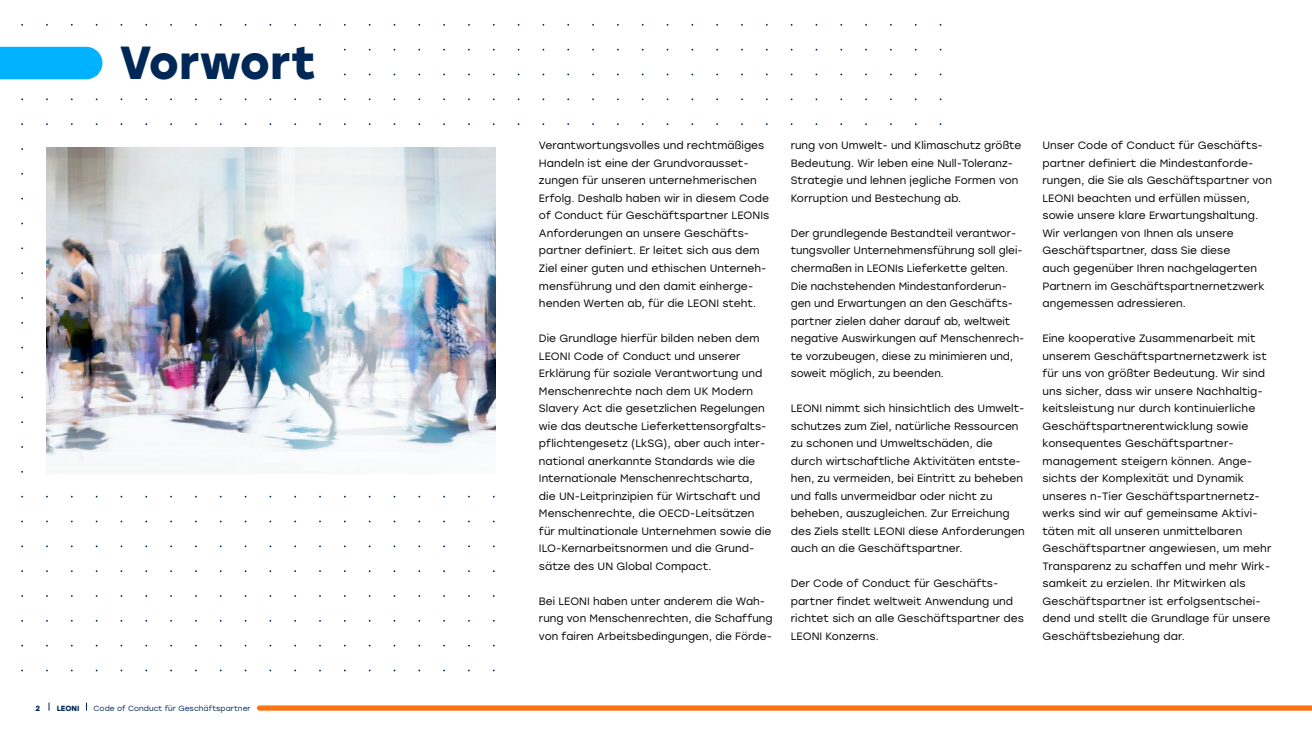
<style>
.page{position:relative;width:1312px;height:745px;background:#fff}
.page>*{position:absolute;margin:0;border:0;box-sizing:border-box;transform-origin:0 0}
.Vorwort_Inhalt{font:700 46.25px "Stolzl";letter-spacing:.005em;color:#002857}
.Fließtext{font:10.62px/17.5px "Stolzl";letter-spacing:.005em;color:#000}
.Seitenzahl{font:7.5px "Stolzl";letter-spacing:.005em;color:#002857}
.Seitenzahl-2{font:700 7.5px "Stolzl";letter-spacing:.005em;color:#002857}
</style>
<div class="page">
<img style="left:46px;top:148px;width:449px;height:312px">
<svg style="left:257px;top:705px;width:1054px;height:5px;background:#ff8026"></svg>
<div style="left:0;top:47px;width:102px;height:32px;background:#00b2ff"></div>
<p class="Vorwort_Inhalt" style="left:119px;top:30px;width:198px">Vorwort</p>
<p class="Seitenzahl-2" style="left:35px;top:702px;width:6px">2</p>
<p class="Seitenzahl-2" style="left:57px;top:702px;width:24px">LEONI</p>
<p class="Seitenzahl" style="left:94px;top:702px;width:158px">Code of Conduct für Geschäftspartner</p>
<p class="Fließtext" style="left:539px;top:136px;width:232px">Verantwortungsvolles und rechtmäßiges Handeln ist eine der Grundvorausset&shy;zungen für unseren unternehmerischen Erfolg. Deshalb haben wir in diesem Code of Conduct für Geschäftspartner LEONIs Anforderungen an unsere Geschäfts&shy;partner definiert. Er leitet sich aus dem Ziel einer guten und ethischen Unterneh&shy;mensführung und den damit einherge&shy;henden Werten ab, für die LEONI steht.</p>
<p class="Fließtext" style="left:539px;top:329px;width:234px">Die Grundlage hierfür bilden neben dem LEONI Code of Conduct und unserer Erklärung für soziale Verantwortung und Menschenrechte nach dem UK Modern Slavery Act die gesetzlichen Regelungen wie das deutsche Lieferkettensorgfalts&shy;pflichtengesetz (LkSG), aber auch inter&shy;national anerkannte Standards wie die Internationale Menschenrechtscharta, die UN- Leitprinzipien für Wirtschaft und Menschenrechte, die OECD- Leitsätzen für multinationale Unternehmen sowie die ILO- Kernarbeitsnormen und die Grund&shy;sätze des UN Global Compact.</p>
<p class="Fließtext" style="left:539px;top:591px;width:235px">Bei LEONI haben unter anderem die Wah&shy;rung von Menschenrechten, die Schaffung von fairen Arbeitsbedingungen, die Förde-</p>
<p class="Fließtext" style="left:790px;top:136px;width:232px">rung von Umwelt- und Klimaschutz größte Bedeutung. Wir leben eine Null--Toleranz-Strategie und lehnen jegliche Formen von Korruption und Bestechung ab.</p>
<p class="Fließtext" style="left:790px;top:224px;width:235px">Der grundlegende Bestandteil verantwor&shy;tungsvoller Unternehmensführung soll glei&shy;chermaßen in LEONIs Lieferkette gelten.<br>Die nachstehenden Mindestanforderun&shy;gen und Erwartungen an den Geschäfts&shy;partner zielen daher darauf ab, weltweit negative Auswirkungen auf Menschenrech&shy;te vorzubeugen, diese zu minimieren und, soweit möglich, zu beenden.</p>
<p class="Fließtext" style="left:790px;top:399px;width:235px">LEONI nimmt sich hinsichtlich des Umwelt&shy;schutzes zum Ziel, natürliche Ressourcen zu schonen und Umweltschäden, die durch wirtschaftliche Aktivitäten entste&shy;hen, zu vermeiden, bei Eintritt zu beheben und falls unvermeidbar oder nicht zu beheben, auszugleichen. Zur Erreichung des Ziels stellt LEONI diese Anforderungen auch an die Geschäftspartner.</p>
<p class="Fließtext" style="left:790px;top:574px;width:234px">Der Code of Conduct für Geschäfts&shy;partner findet weltweit Anwendung und richtet sich an alle Geschäftspartner des LEONI Konzerns.</p>
<p class="Fließtext" style="left:1042px;top:136px;width:222px">Unser Code of Conduct für Geschäfts&shy;partner definiert die Mindestanforde-</p>
<p class="Fließtext" style="left:1042px;top:171px;width:231px">rungen, die Sie als Geschäftspartner von LEONI beachten und erfüllen müssen, sowie unsere klare Erwartungshaltung.<br>Wir verlangen von Ihnen als unsere Geschäftspartner, dass Sie diese<br>auch gegenüber Ihren nachgelagerten Partnern im Geschäftspartnernetzwerk angemessen adressieren.</p>
<p class="Fließtext" style="left:1042px;top:329px;width:230px">Eine kooperative Zusammenarbeit mit unserem Geschäftspartnernetzwerk ist für uns von größter Bedeutung. Wir sind uns sicher, dass wir unsere Nachhaltig&shy;keitsleistung nur durch kontinuierliche Geschäftspartnerentwicklung sowie konsequentes Geschäftspartner&shy;management steigern können. Ange&shy;sichts der Komplexität und Dynamik unseres n-Tier Geschäftspartnernetz&shy;werks sind wir auf gemeinsame Aktivi&shy;täten mit all unseren unmittelbaren Geschäftspartner angewiesen, um mehr Transparenz zu schaffen und mehr Wirk&shy;samkeit zu erzielen. Ihr Mitwirken als Geschäftspartner ist erfolgsentschei&shy;dend und stellt die Grundlage für unsere Geschäftsbeziehung dar.</p>
</div>
